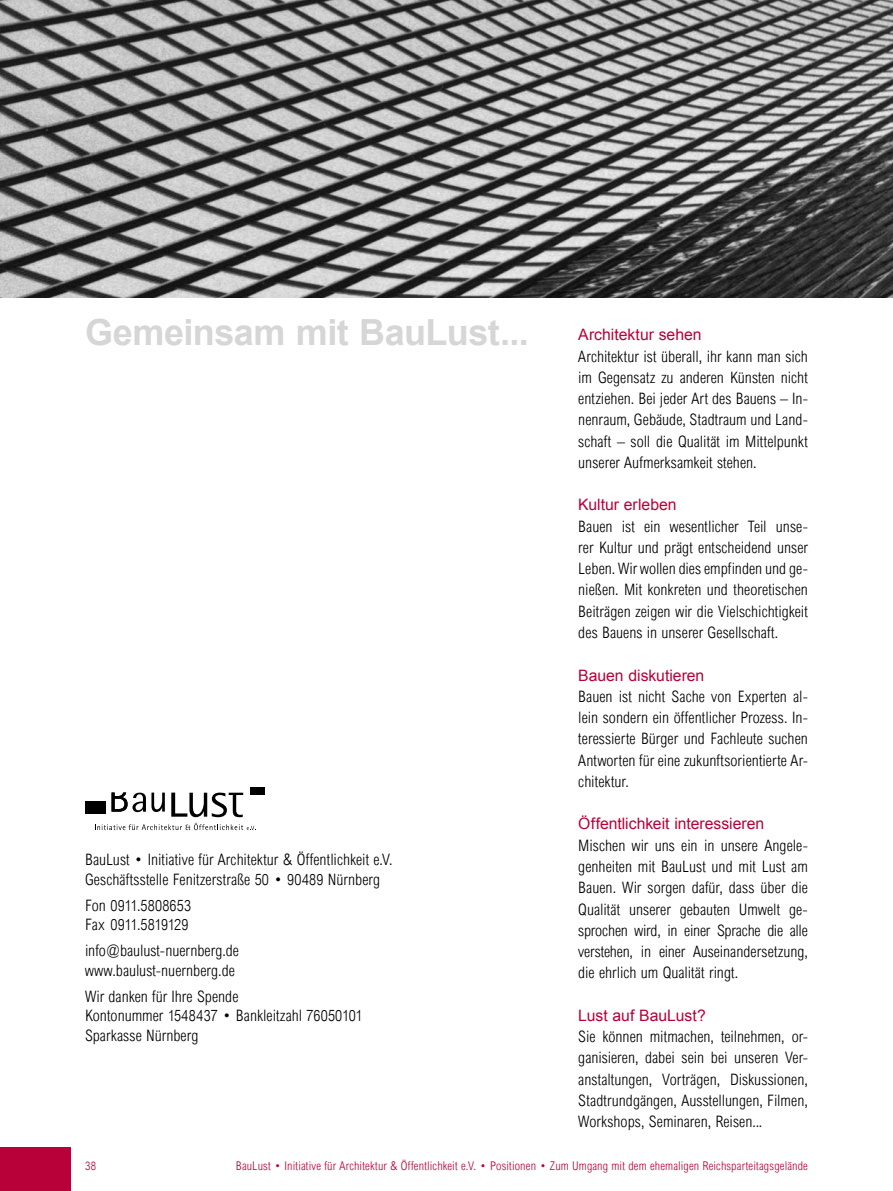
<style>
.page{position:relative;width:893px;height:1191px;background:#fff}
.page>*{position:absolute;margin:0;border:0;box-sizing:border-box;transform-origin:0 0}
.t1{font:700 36px "Arial";letter-spacing:-.015em;color:#d6d6d6}
.t2{font:300 condensed 15.75px/21.3px "Arial";letter-spacing:.005em;color:#000;text-align:justify}
.t3{font:15.75px "Arial";color:#b80039}
.t4{font:300 condensed 12px "Arial";letter-spacing:.015em;color:#b80039}
</style>
<div class="page">
<div style="left:0;top:1146px;width:71px;height:45px;background:#b80039"></div>
<svg style="left:95px;top:823px;width:161px;height:7px"></svg>
<svg style="left:171px;top:792px;width:72px;height:25px"></svg>
<div style="left:85px;top:801px;width:21px;height:13px;background:#000"></div>
<div style="left:250px;top:787px;width:15px;height:8px;background:#000"></div>
<svg style="left:111px;top:792px;width:54px;height:20px"></svg>
<img style="left:0;top:0;width:893px;height:298px">
<h1 class="t1" style="left:85px;top:312px;width:445px">Gemeinsam mit BauLust...</h1>
<p class="t2" style="left:85px;top:850px;width:309px;line-height:19.5px">BauLust • Initiative für Architektur &amp; Öffentlichkeit e.V.<br>Geschäftsstelle Fenitzerstraße 50 • 90489 Nürnberg</p>
<p class="t2" style="left:85px;top:895px;width:108px;line-height:19.5px">Fon 0911.5808653<br>Fax 0911.5819129</p>
<p class="t2" style="left:85px;top:941px;width:155px;line-height:19.5px">info@baulust-nuernberg.de www.baulust-nuernberg.de</p>
<p class="t2" style="left:85px;top:986px;width:279px;line-height:19.5px;text-align:left">Wir danken für Ihre Spende<br>Kontonummer 1548437 • Bankleitzahl 76050101<br>Sparkasse Nürnberg</p>
<p class="t3" style="left:578px;top:326px;width:125px">Architektur sehen</p>
<p class="t2" style="left:578px;top:345px;width:231px">Architektur ist überall, ihr kann man sich im Gegensatz zu anderen Künsten nicht entziehen. Bei jeder Art des Bauens – In&shy;nenraum, Gebäude, Stadtraum und Land&shy;schaft – soll die Qualität im Mittelpunkt unserer Aufmerksamkeit stehen.</p>
<p class="t3" style="left:578px;top:496px;width:100px">Kultur erleben</p>
<p class="t2" style="left:578px;top:515px;width:231px">Bauen ist ein wesentlicher Teil unse&shy;rer Kultur und prägt entscheidend unser Leben. Wir wollen dies empfinden und ge&shy;nießen. Mit konkreten und theoretischen Beiträgen zeigen wir die Vielschichtigkeit des Bauens in unserer Gesellschaft.</p>
<p class="t3" style="left:578px;top:666px;width:128px">Bauen diskutieren</p>
<p class="t2" style="left:578px;top:685px;width:231px">Bauen ist nicht Sache von Experten al&shy;lein sondern ein öffentlicher Prozess. In&shy;teressierte Bürger und Fachleute suchen Antworten für eine zukunftsorientierte Ar&shy;chitektur.</p>
<p class="t3" style="left:578px;top:815px;width:187px">Öffentlichkeit interessieren</p>
<p class="t2" style="left:578px;top:834px;width:231px">Mischen wir uns ein in unsere Angele&shy;genheiten mit BauLust und mit Lust am Bauen. Wir sorgen dafür, dass über die Qualität unserer gebauten Umwelt ge&shy;sprochen wird, in einer Sprache die alle verstehen, in einer Auseinandersetzung, die ehrlich um Qualität ringt.</p>
<p class="t3" style="left:578px;top:1006px;width:129px">Lust auf BauLust?</p>
<p class="t2" style="left:578px;top:1026px;width:231px">Sie können mitmachen, teilnehmen, or&shy;ganisieren, dabei sein bei unseren Ver&shy;anstaltungen, Vorträgen, Diskussionen, Stadtrundgängen, Ausstellungen, Filmen, Workshops, Seminaren, Reisen...</p>
<p class="t4" style="left:85px;top:1158px;width:13px">38</p>
<p class="t4" style="left:236px;top:1158px;width:573px">BauLust • Initiative für Architektur &amp; Öffentlichkeit e.V. • Positionen • Zum Umgang mit dem ehemaligen Reichsparteitagsgelände</p>
</div>
